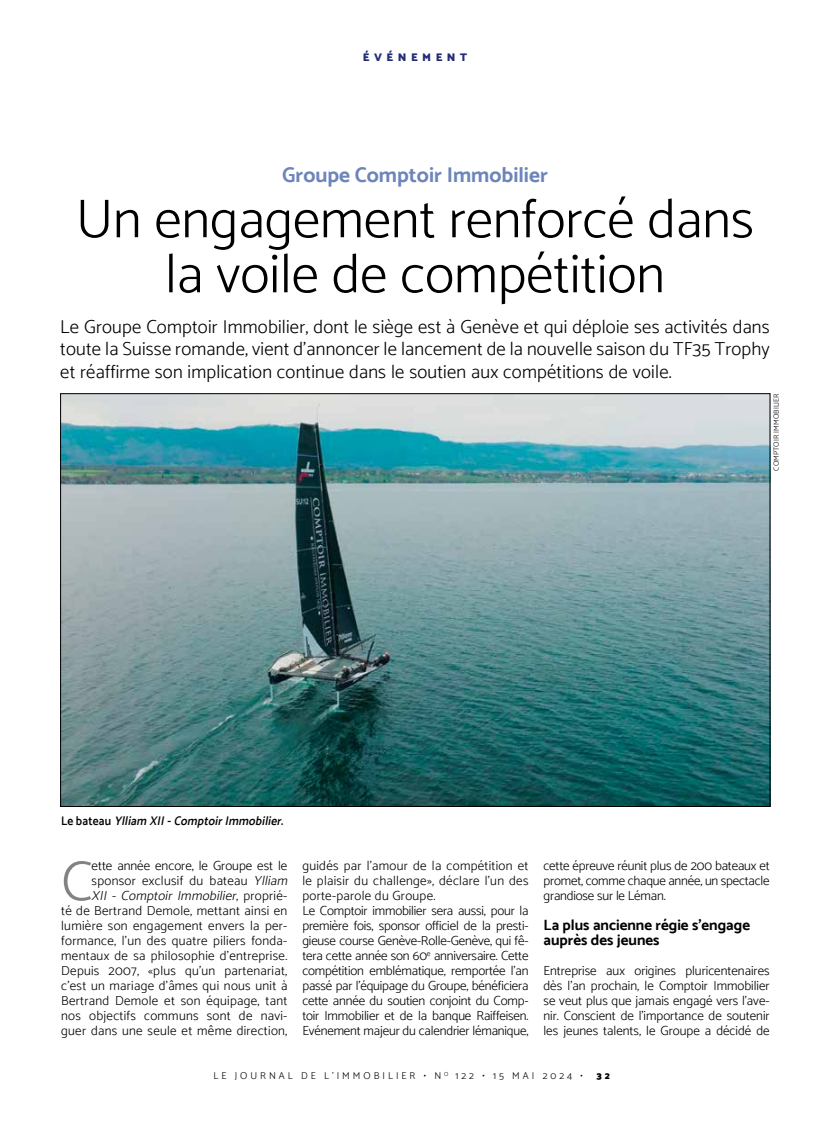
<style>
.page{position:relative;width:830px;height:1134px;background:#fff}
.page>*{position:absolute;margin:0;border:0;box-sizing:border-box;transform-origin:0 0}
.t1{font:300 56.38px "Catamaran";color:#838382}
.t2{font:300 55px/55px "Catamaran";color:#000;text-align:center}
.t3{font:700 21.25px "Catamaran";color:#6c85ba}
.t4{font:300 18.75px/22.5px "Catamaran";letter-spacing:.01em;color:#000;text-align:justify}
.t5{font:700 15px/15px "Catamaran";color:#000}
.t6{font:300 13.12px/15px "Catamaran";color:#000;text-align:justify}
.t7{font:300 13.12px/15px "Catamaran";letter-spacing:.02em;color:#000;text-align:right}
.t8{font:italic 600 12.5px "Catamaran";color:#000;scale:.92 1}
.t9{font:900 11.25px "Catamaran";letter-spacing:.4em;color:#232c77}
.t10{font:300 10px "Catamaran";letter-spacing:.3em;color:#000}
.t11{font:900 10px "Catamaran";color:#000}
.t12{font:300 7.5px "Catamaran";letter-spacing:.01em;color:#000}
.s1{font-style:normal}
.s2{font-style:italic}
</style>
<div class="page">
<img style="left:62px;top:395px;width:706px;height:410px">
<p class="t9" style="left:362px;top:50px;width:106px">ÉVÉNEMENT</p>
<h3 class="t3" style="left:282px;top:162px;width:267px">Groupe Comptoir Immobilier</h3>
<h2 class="t2" style="left:76px;top:191px;width:679px">Un engagement renforcé dans la voile de compétition</h2>
<p class="t4" style="left:60px;top:315px;width:710px">Le Groupe Comptoir Immobilier, dont le siège est à Genève et qui déploie ses activités dans toute la Suisse romande, vient d’annoncer le lancement de la nouvelle saison du TF35 Trophy et réaffirme son implication continue dans le soutien aux compétitions de voile.</p>
<p class="t8" style="left:61px;top:813px;width:244px"><span class="s1">L e b a t e a u</span> Ylliam XII-ComptoirImmobilier<span class="s1">.</span></p>
<p class="t12" style="left:771px;top:471px;width:79px;rotate:-90deg">COMPTOIR IMMOBILIER</p>
<p class="t7" style="left:61px;top:858px;width:231px">ette année encore, le Groupe est le sponsor exclusif du bateau <span class="s2">Ylliam<br>XII - Comptoir Immobilier</span>, p r o p r i é -<br>té de Bertrand Demole, mettant ainsi en lumière son engagement envers la per&shy;formance, l’un des quatre piliers fonda&shy;mentaux de sa philosophie d’entreprise.<br>Depuis 2007, «plus qu’un partenariat, c’est un mariage d’âmes qui nous unit à Bertrand Demole et son équipage, tant nos objectifs communs sont de navi&shy;guer dans une seule et même direction,</p>
<p class="t6" style="left:302px;top:858px;width:227px;text-align:left">guidés par l’amour de la compétition et le plaisir du challenge», déclare l’un des porte-parole du Groupe.<br>Le Comptoir immobilier sera aussi, pour la première fois, sponsor officiel de la presti&shy;gieuse course Genève-Rolle-Genève, qui fê&shy;tera cette année son 60<sup>e</sup> anniversaire. Cette compétition emblématique, remportée l’an passé par l’équipage du Groupe, bénéficiera cette année du soutien conjoint du Comp&shy;toir Immobilier et de la banque Raiffeisen.<br>Evénement majeur du calendrier lémanique,</p>
<p class="t6" style="left:543px;top:858px;width:227px">cette épreuve réunit plus de 200 bateaux et promet, comme chaque année, un spectacle grandiose sur le Léman.</p>
<h1 class="t1" style="left:61px;top:848px;width:33px">C</h1>
<p class="t5" style="left:543px;top:917px;width:208px">La plus ancienne régie s’engage auprès des jeunes</p>
<p class="t6" style="left:543px;top:963px;width:227px">Entreprise aux origines pluricentenaires dès l’an prochain, le Comptoir Immobilier se veut plus que jamais engagé vers l’ave&shy;nir. Conscient de l’importance de soutenir les jeunes talents, le Groupe a décidé de</p>
<p class="t10" style="left:213px;top:1070px;width:371px">LE JOURNAL DE L’IMMOBILIER • N <sup>O</sup> 122 • 15 MAI 2024 •</p>
<p class="t11" style="left:596px;top:1070px;width:15px">3 2</p>
</div>
